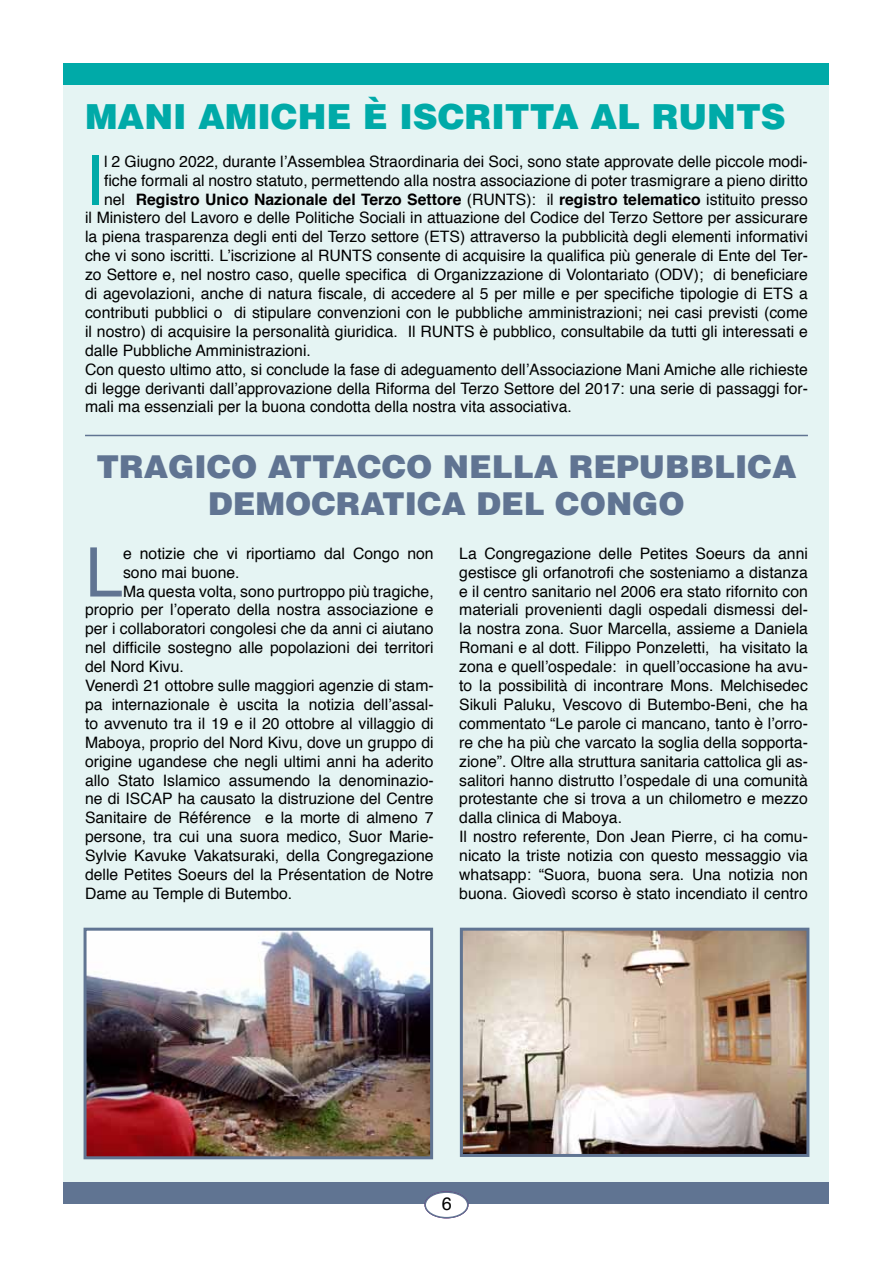
<style>
.page{position:relative;width:893px;height:1263px;background:#fff}
.page>*{position:absolute;margin:0;border:0;box-sizing:border-box;transform-origin:0 0}
.t1{font:68.4px "Helvetica";color:#00aaa8}
.t2{font:68.4px "Helvetica";color:#607492}
.t3{font:900 34.5px "Helvetica";color:#00aaa8}
.t4{font:900 31.5px/37.5px "Helvetica";color:#607492}
.t5{font:18px "Helvetica";color:#000}
.t6{font:15.75px/18.9px "Helvetica";color:#000}
.t7{font:700 15.75px "Helvetica";color:#000}
.s1{font-weight:400}
</style>
<div class="page">
<div style="left:64px;top:72px;width:765px;height:1131px;background:#e5f4f3"></div>
<div style="left:64px;top:64px;width:765px;height:21px;background:#00aaa8"></div>
<div style="left:64px;top:1182px;width:765px;height:21px;background:#607492"></div>
<div style="left:425px;top:1192px;width:43px;height:26px;background:#fff;border-radius:50%"></div>
<div style="left:424px;top:1191px;width:44px;height:27px;border:2px solid #607492;border-radius:50%"></div>
<img style="left:464px;top:932px;width:341px;height:221px">
<div style="left:460px;top:928px;width:349px;height:229px;border:3px solid #607492"></div>
<img style="left:88px;top:932px;width:341px;height:223px">
<div style="left:84px;top:928px;width:349px;height:231px;border:3px solid #607492"></div>
<hr style="left:85px;top:435px;width:723px;height:1px;background:#607492">
<h2 class="t3" style="left:85px;top:94px;width:445px">MANI AMICHE È ISCRITTA</h2>
<h2 class="t3" style="left:590px;top:94px;width:89px">AL RUN</h2>
<h2 class="t3" style="left:736px;top:94px;width:49px">TS</h2>
<h1 class="t1" style="left:85px;top:128px;width:21px">I</h1>
<p class="t6" style="left:104px;top:152px;width:705px">l 2 Giugno 2022, durante l’Assemblea Straordinaria dei Soci, sono state approvate delle piccole modi-</p>
<p class="t6" style="left:104px;top:171px;width:705px">fiche formali al nostro statuto, permettendo alla nostra associazione di poter trasmigrare a pieno diritto</p>
<p class="t7" style="left:104px;top:186px;width:705px"><span class="s1">nel</span> Registro Unico Nazionale del Terzo Settore <span class="s1">(RUNTS): il</span> registro telematico <span class="s1">istituito presso</span></p>
<p class="t6" style="left:85px;top:209px;width:724px">il Ministero del Lavoro e delle Politiche Sociali in attuazione del Codice del Terzo Settore per assicurare</p>
<p class="t6" style="left:85px;top:228px;width:724px">la piena trasparenza degli enti del Terzo settore (ETS) attraverso la pubblicità degli elementi informativi</p>
<p class="t6" style="left:85px;top:247px;width:724px">che vi sono iscritti. L’iscrizione al RUNTS consente di acquisire la qualifica più generale di Ente del Ter-</p>
<p class="t6" style="left:85px;top:266px;width:724px">zo Settore e, nel nostro caso, quelle specifica di Organizzazione di Volontariato (ODV); di beneficiare</p>
<p class="t6" style="left:85px;top:285px;width:724px">di agevolazioni, anche di natura fiscale, di accedere al 5 per mille e per specifiche tipologie di ETS a</p>
<p class="t6" style="left:85px;top:303px;width:724px">contributi pubblici o di stipulare convenzioni con le pubbliche amministrazioni; nei casi previsti (come</p>
<p class="t6" style="left:85px;top:322px;width:724px">il nostro) di acquisire la personalità giuridica. Il RUNTS è pubblico, consultabile da tutti gli interessati e</p>
<p class="t6" style="left:85px;top:341px;width:227px">dalle Pubbliche Amministrazioni.</p>
<p class="t6" style="left:85px;top:360px;width:724px">Con questo ultimo atto, si conclude la fase di adeguamento dell’Associazione Mani Amiche alle richieste</p>
<p class="t6" style="left:85px;top:379px;width:724px">di legge derivanti dall’approvazione della Riforma del Terzo Settore del 2017: una serie di passaggi for-</p>
<p class="t6" style="left:85px;top:398px;width:488px">mali ma essenziali per la buona condotta della nostra vita associativa.</p>
<h3 class="t4" style="left:96px;top:447px;width:195px">TRAG ICO ATTA</h3>
<h3 class="t4" style="left:208px;top:447px;width:586px;text-indent:149px">CCO NELLA REPUBBLICA<br>DEMOCRATICA DEL CONGO</h3>
<h1 class="t2" style="left:85px;top:520px;width:40px">L</h1>
<p class="t6" style="left:123px;top:544px;width:312px">e notizie che vi riportiamo dal Congo non</p>
<p class="t6" style="left:123px;top:563px;width:118px">sono mai buone.</p>
<p class="t6" style="left:123px;top:582px;width:312px">Ma questa volta, sono purtroppo più tragiche,</p>
<p class="t6" style="left:85px;top:601px;width:350px">proprio per l’operato della nostra associazione e</p>
<p class="t6" style="left:85px;top:620px;width:350px">per i collaboratori congolesi che da anni ci aiutano</p>
<p class="t6" style="left:85px;top:639px;width:350px">nel difficile sostegno alle popolazioni dei territori</p>
<p class="t6" style="left:85px;top:658px;width:100px">del Nord Kivu.</p>
<p class="t6" style="left:85px;top:676px;width:350px">Venerdì 21 ottobre sulle maggiori agenzie di stam-</p>
<p class="t6" style="left:85px;top:695px;width:350px">pa internazionale è uscita la notizia dell’assal-</p>
<p class="t6" style="left:85px;top:714px;width:350px">to avvenuto tra il 19 e il 20 ottobre al villaggio di</p>
<p class="t6" style="left:85px;top:733px;width:350px">Maboya, proprio del Nord Kivu, dove un gruppo di</p>
<p class="t6" style="left:85px;top:752px;width:350px">origine ugandese che negli ultimi anni ha aderito</p>
<p class="t6" style="left:85px;top:771px;width:350px">allo Stato Islamico assumendo la denominazio-</p>
<p class="t6" style="left:85px;top:790px;width:350px">ne di ISCAP ha causato la distruzione del Centre</p>
<p class="t6" style="left:85px;top:809px;width:350px">Sanitaire de Référence e la morte di almeno 7</p>
<p class="t6" style="left:85px;top:828px;width:350px">persone, tra cui una suora medico, Suor Marie-</p>
<p class="t6" style="left:85px;top:847px;width:350px">Sylvie Kavuke Vakatsuraki, della Congregazione</p>
<p class="t6" style="left:85px;top:865px;width:350px">delle Petites Soeurs del la Présentation de Notre</p>
<p class="t6" style="left:85px;top:884px;width:209px">Dame au Temple di Butembo.</p>
<p class="t6" style="left:459px;top:544px;width:350px">La Congregazione delle Petites Soeurs da anni gestisce gli orfanotrofi che sosteniamo a distanza e il centro sanitario nel 2006 era stato rifornito con materiali provenienti dagli ospedali dismessi del&shy;la nostra zona. Suor Marcella, assieme a Daniela Romani e al dott. Filippo Ponzeletti, ha visitato la zona e quell’ospedale: in quell’occasione ha avu&shy;to la possibilità di incontrare Mons. Melchisedec Sikuli Paluku, Vescovo di Butembo-Beni, che ha commentato “Le parole ci mancano, tanto è l’orro&shy;re che ha più che varcato la soglia della sopporta&shy;zione”. Oltre alla struttura sanitaria cattolica gli as&shy;salitori hanno distrutto l’ospedale di una comunità protestante che si trova a un chilometro e mezzo dalla clinica di Maboya.<br>Il nostro referente, Don Jean Pierre, ci ha comu&shy;nicato la triste notizia con questo messaggio via whatsapp: “Suora, buona sera. Una notizia non buona. Giovedì scorso è stato incendiato il centro</p>
<p class="t5" style="left:442px;top:1190px;width:12px">6</p>
</div>
